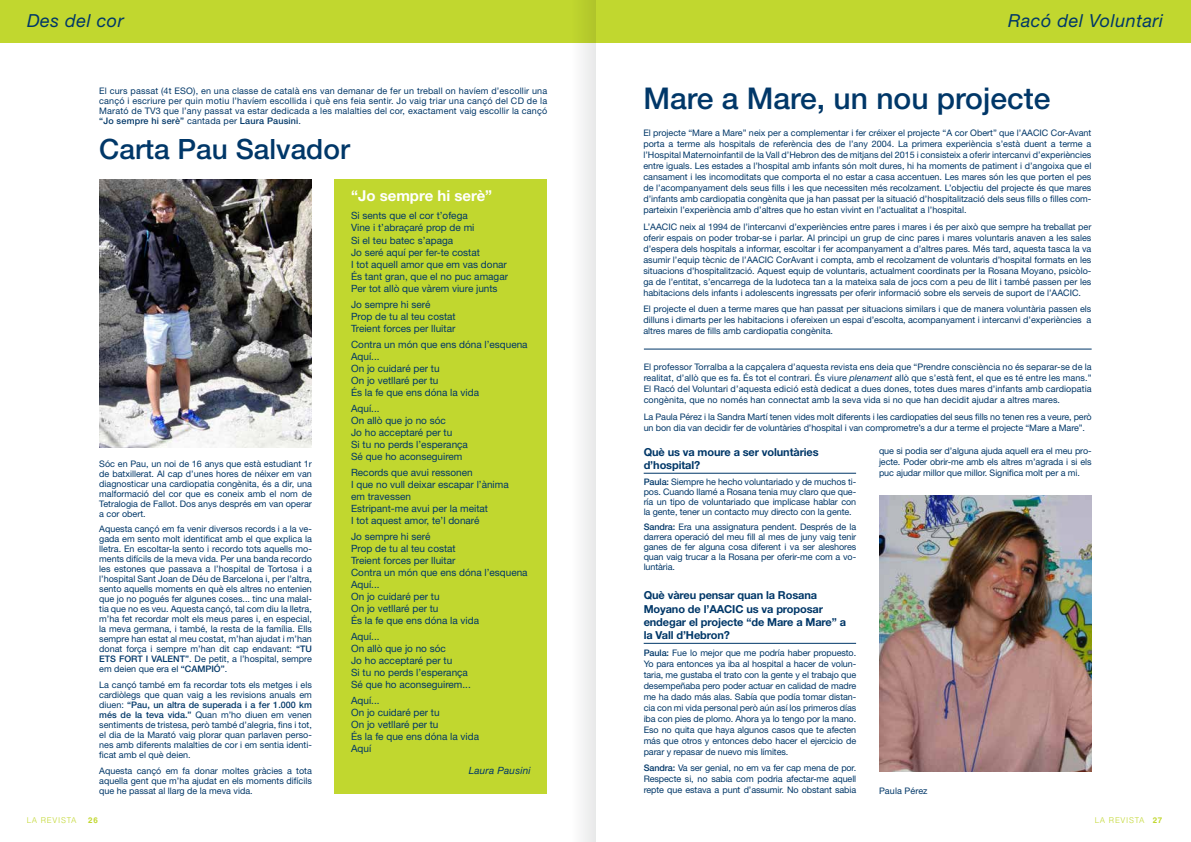
<style>
.page{position:relative;width:1191px;height:842px;background:#fff}
.page>*{position:absolute;margin:0;border:0;box-sizing:border-box;transform-origin:0 0}
.t1{font:500 30px "Helvetica Neue LT Std";color:#003768}
.t2{font:500 28px "Helvetica Neue LT Std";color:#003768}
.t3{font:italic 18px "Helvetica Neue LT Std";letter-spacing:.03em;color:#003768}
.t4{font:700 15px "Helvetica Neue LT Std";color:#fff}
.t5{font:700 11px/13.2px "Helvetica Neue LT Std";letter-spacing:-.01em;color:#003768}
.t6{font:10px/12px "Helvetica Neue LT Std";color:#003768}
.t7{font:italic 10px "Helvetica Neue LT Std";letter-spacing:.02em;color:#003768}
.t8{font:9px/10px "Helvetica Neue LT Std";color:#003768;text-align:justify}
.t9{font:300 8px "Helvetica LT Std";letter-spacing:.09em;color:#c1d72f}
.t10{font:700 8px "Helvetica LT Std";color:#c1d72f}
.s1{font-weight:500}
.s2{font-style:italic}
.s3{font-weight:700}
</style>
<div class="page">
<div style="left:334px;top:179px;width:213px;height:614px;background:#c1d72f"></div>
<div style="left:0;top:0;width:1191px;height:43px;background:#c1d72f"></div>
<img style="left:99px;top:179px;width:213px;height:269px">
<hr style="left:644px;top:349px;width:447px;height:1px;background:#003768">
<img style="left:879px;top:495px;width:212px;height:276px">
<hr style="left:643px;top:643px;width:213px;height:1px;background:#003768">
<hr style="left:643px;top:473px;width:213px;height:1px;background:#003768">
<div style="left:582px;top:0;width:14px;height:842px;background:#eeefef"></div>
<h3 class="t3" style="left:27px;top:10px;width:98px">Des del cor</h3>
<h3 class="t3" style="left:1008px;top:10px;width:156px">Racó del Voluntari</h3>
<p class="t8" style="left:99px;top:85px;width:449px">El curs passat (4t ESO), en una classe de català ens van demanar de fer un treball on havíem d’escollir una cançó i escriure per quin motiu l’havíem escollida i què ens feia sentir. Jo vaig triar una cançó del CD de la Marató de TV3 que l’any passat va estar dedicada a les malalties del cor, exactament vaig escollir la cançó <span class="s1">“Jo sempre hi serè”</span> cantada per <span class="s1">Laura Pausini</span>.</p>
<h2 class="t2" style="left:99px;top:133px;width:252px">Carta Pau Salvador</h2>
<p class="t8" style="left:99px;top:458px;width:214px">Sóc en Pau, un noi de 16 anys que està estudiant 1r de batxillerat. Al cap d’unes hores de néixer em van diagnosticar una cardiopatia congènita, és a dir, una malformació del cor que es coneix amb el nom de Tetralogia de Fallot. Dos anys després em van operar a cor obert.</p>
<p class="t8" style="left:99px;top:524px;width:214px">Aquesta cançó em fa venir diversos records i a la ve&shy;gada em sento molt identificat amb el que explica la lletra. En escoltar-la sento i recordo tots aquells mo&shy;ments difícils de la meva vida. Per una banda recordo les estones que passava a l’hospital de Tortosa i a l’hospital Sant Joan de Déu de Barcelona i, per l’altra, sento aquells moments en què els altres no entenien que jo no pogués fer algunes coses... tinc una malal&shy;tia que no es veu. Aquesta cançó, tal com diu la lletra, m’ha fet recordar molt els meus pares i, en especial, la meva germana, i també, la resta de la família. Ells sempre han estat al meu costat, m’han ajudat i m’han donat força i sempre m’han dit cap endavant: <span class="s1">“TU ETS FORT I VALENT”</span>. De petit, a l’hospital, sempre em deien que era el <span class="s1">“CAMPIÓ”</span>.</p>
<p class="t8" style="left:99px;top:679px;width:214px">La cançó també em fa recordar tots els metges i els cardiòlegs que quan vaig a les revisions anuals em diuen: <span class="s1">“Pau, un altra de superada i a fer 1.000 km més de la teva vida.”</span> Quan m’ho diuen em venen sentiments de tristesa, però també d’alegria, fins i tot, el dia de la Marató vaig plorar quan parlaven perso&shy;nes amb diferents malalties de cor i em sentia identi&shy;ficat amb el què deien.</p>
<p class="t8" style="left:99px;top:765px;width:214px">Aquesta cançó em fa donar moltes gràcies a tota aquella gent que m’ha ajudat en els moments difícils que he passat al llarg de la meva vida.</p>
<h3 class="t4" style="left:351px;top:187px;width:143px">“Jo sempre hi serè”</h3>
<p class="t6" style="left:351px;top:210px;width:158px">Si sents que el cor t’ofega<br>Vine i t’abraçaré prop de mi<br>Si el teu batec s’apaga<br>Jo seré aquí per fer-te costat<br>I tot aquell amor que em vas donar<br>És tant gran, que el no puc amagar<br>Per tot allò que vàrem viure junts</p>
<p class="t6" style="left:351px;top:298px;width:106px">Jo sempre hi seré<br>Prop de tu al teu costat<br>Treient forces per lluitar</p>
<p class="t6" style="left:351px;top:338px;width:178px">Contra un món que ens dóna l’esquena<br>Aquí...<br>On jo cuidaré per tu<br>On jo vetllaré per tu<br>És la fe que ens dóna la vida</p>
<p class="t6" style="left:351px;top:402px;width:118px">Aquí...<br>On allò que jo no sóc<br>Jo ho acceptaré per tu<br>Si tu no perds l’esperança<br>Sé que ho aconseguirem</p>
<p class="t6" style="left:351px;top:466px;width:159px">Records que avui ressonen<br>I que no vull deixar escapar l’ànima em travessen<br>Estripant-me avui per la meitat<br>I tot aquest amor, te’l donaré</p>
<p class="t6" style="left:351px;top:530px;width:178px">Jo sempre hi seré<br>Prop de tu al teu costat<br>Treient forces per lluitar<br>Contra un món que ens dóna l’esquena<br>Aquí...<br>On jo cuidaré per tu<br>On jo vetllaré per tu<br>És la fe que ens dóna la vida</p>
<p class="t6" style="left:351px;top:630px;width:121px">Aquí...<br>On allò que jo no sóc<br>Jo ho acceptaré per tu<br>Si tu no perds l’esperança<br>Sé que ho aconseguirem...</p>
<p class="t6" style="left:351px;top:694px;width:129px">Aquí...<br>On jo cuidaré per tu<br>On jo vetllaré per tu<br>És la fe que ens dóna la vida<br>Aquí</p>
<p class="t7" style="left:469px;top:764px;width:64px">Laura Pausini</p>
<h1 class="t1" style="left:643px;top:80px;width:408px">Mare a Mare, un nou projecte</h1>
<p class="t8" style="left:643px;top:127px;width:449px;line-height:11px">El projecte “Mare a Mare” neix per a complementar i fer créixer el projecte “A cor Obert” que l’AACIC Cor-Avant porta a terme als hospitals de referència des de l’any 2004. La primera experiència s’està duent a terme a l’Hospital Maternoinfantil de la Vall d’Hebron des de mitjans del 2015 i consisteix a oferir intercanvi d’experiències entre iguals. Les estades a l’hospital amb infants són molt dures, hi ha moments de patiment i d’angoixa que el cansament i les incomoditats que comporta el no estar a casa accentuen. Les mares són les que porten el pes de l’acompanyament dels seus fills i les que necessiten més recolzament. L’objectiu del projecte és que mares d’infants amb cardiopatia congènita que ja han passat per la situació d’hospitalització dels seus fills o filles com&shy;parteixin l’experiència amb d’altres que ho estan vivint en l’actualitat a l’hospital.</p>
<p class="t8" style="left:643px;top:221px;width:449px;line-height:11px">L’AACIC neix al 1994 de l’intercanvi d’experiències entre pares i mares i és per això que sempre ha treballat per oferir espais on poder trobar-se i parlar. Al principi un grup de cinc pares i mares voluntaris anaven a les sales d’espera dels hospitals a informar, escoltar i fer acompanyament a d’altres pares. Més tard, aquesta tasca la va asumir l’equip tècnic de l’AACIC CorAvant i compta, amb el recolzament de voluntaris d’hospital formats en les situacions d’hospitalització. Aquest equip de voluntaris, actualment coordinats per la Rosana Moyano, psicòlo&shy;ga de l’entitat, s’encarrega de la ludoteca tan a la mateixa sala de jocs com a peu de llit i també passen per les habitacions dels infants i adolescents ingressats per oferir informació sobre els serveis de suport de l’AACIC.</p>
<p class="t8" style="left:643px;top:304px;width:449px;line-height:11px">El projecte el duen a terme mares que han passat per situacions similars i que de manera voluntària passen els dilluns i dimarts per les habitacions i ofereixen un espai d’escolta, acompanyament i intercanvi d’experiències a altres mares de fills amb cardiopatia congènita.</p>
<p class="t8" style="left:643px;top:361px;width:449px;line-height:11px">El professor Torralba a la capçalera d’aquesta revista ens deia que “Prendre consciència no és separar-se de la realitat, d’allò que es fa. És tot el contrari. És viure <span class="s2">plenament</span> allò que s’està fent, el que es té entre les mans.” El Racó del Voluntari d’aquesta edició està dedicat a dues dones, totes dues mares d’infants amb cardiopatia congènita, que no només han connectat amb la seva vida si no que han decidit ajudar a altres mares.</p>
<p class="t8" style="left:643px;top:411px;width:449px;line-height:11px">La Paula Pérez i la Sandra Martí tenen vides molt diferents i les cardiopaties del seus fills no tenen res a veure, però un bon dia van decidir fer de voluntàries d’hospital i van comprometre’s a dur a terme el projecte “Mare a Mare”.</p>
<p class="t5" style="left:643px;top:445px;width:176px">Què us va moure a ser voluntàries d’hospital?</p>
<p class="t8" style="left:643px;top:476px;width:214px"><span class="s1">Paula:</span> Siempre he hecho voluntariado y de muchos ti&shy;pos. Cuando llamé a Rosana tenia muy claro que que&shy;ría un tipo de voluntariado que implicase hablar con la gente, tener un contacto muy directo con la gente.</p>
<p class="t8" style="left:643px;top:522px;width:214px"><span class="s1">Sandra:</span> Era una assignatura pendent. Després de la darrera operació del meu fill al mes de juny vaig tenir ganes de fer alguna cosa diferent i va ser aleshores quan vaig trucar a la Rosana per oferir-me com a vo&shy;luntària.</p>
<p class="t5" style="left:643px;top:589px;width:204px">Què vàreu pensar quan la Rosana<br>Moyano de l’AACIC us va proposar endegar el projecte “de Mare a Mare” a la Vall d’Hebron?</p>
<p class="t8" style="left:643px;top:647px;width:214px;line-height:11px"><span class="s1">Paula:</span> Fue lo mejor que me podría haber propuesto.<br>Yo para entonces ya iba al hospital a hacer de volun&shy;taria, me gustaba el trato con la gente y el trabajo que desempeñaba pero poder actuar en calidad de madre me ha dado más alas. Sabía que podía tomar distan&shy;cia con mi vida personal però aún así los primeros días iba con pies de plomo. Ahora ya lo tengo por la mano.<br>Eso no quita que haya algunos casos que te afecten más que otros y entonces debo hacer el ejercicio de parar y repasar de nuevo mis límites.</p>
<p class="t8" style="left:643px;top:762px;width:214px;line-height:11px"><span class="s1">Sandra:</span> Va ser genial, no em va fer cap mena de por.<br>Respecte si, no sabia com podria afectar-me aquell repte que estava a punt d’assumir. No obstant sabia</p>
<p class="t8" style="left:879px;top:445px;width:214px;line-height:11px">que si podia ser d’alguna ajuda aquell era el meu pro&shy;jecte. Poder obrir-me amb els altres m’agrada i si els puc ajudar millor que millor. Significa molt per a mi.</p>
<p class="t8" style="left:879px;top:785px;width:50px">Paula Pérez</p>
<p class="t9" style="left:27px;top:815px;width:51px">LA REVISTA</p>
<p class="t10" style="left:88px;top:815px;width:11px">26</p>
<p class="t9" style="left:1094px;top:815px;width:69px">LA REVISTA <span class="s3">27</span></p>
</div>
